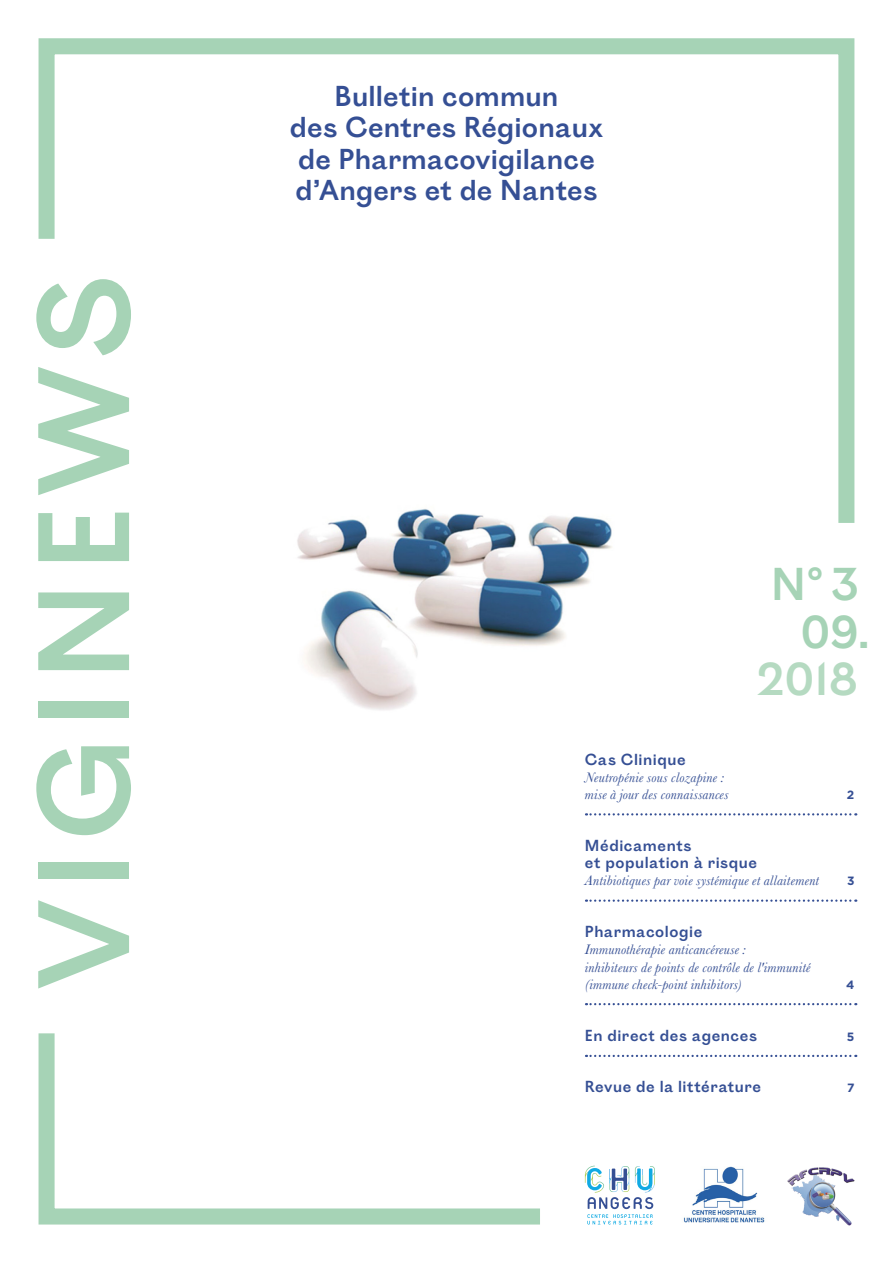
<style>
.page{position:relative;width:893px;height:1263px;background:#fff}
.page>*{position:absolute;margin:0;border:0;box-sizing:border-box;transform-origin:0 0}
.t1{font:121.65px "Ostia Antica";letter-spacing:.09em;color:#a6d3b6}
.t2{font:43.05px/47.8px "Ostia Antica";color:#a6d3b6;text-align:right}
.t3{font:43.05px "Ostia Antica";color:#b5dac1}
.t4{font:27px/31.5px "Ostia Antica";letter-spacing:.005em;color:#354f94;text-align:center}
.t5{font:15px/17.2px "Ostia Antica";letter-spacing:.035em;color:#354f94}
.t6{font:italic 14.25px/17.2px "Baskerville";letter-spacing:.015em;color:#354f94}
.t7{font:700 12px "Gotham";color:#354f94}
</style>
<div class="page">
<img style="left:297px;top:539px;width:315px;height:171px">
<img style="left:787px;top:1167px;width:68px;height:58px">
<svg style="left:585px;top:1166px;width:70px;height:58px"></svg>
<img style="left:683px;top:1166px;width:82px;height:57px">
<svg style="left:38px;top:38px;width:817px;height:501px"></svg>
<svg style="left:38px;top:1033px;width:502px;height:192px"></svg>
<svg style="left:586px;top:813px;width:270px;height:2px"></svg>
<svg style="left:586px;top:899px;width:270px;height:3px"></svg>
<svg style="left:586px;top:1003px;width:270px;height:2px"></svg>
<svg style="left:586px;top:1055px;width:270px;height:2px"></svg>
<h1 class="t1" style="left:16px;top:989px;width:716px;rotate:-90deg">VIGINEWS</h1>
<h3 class="t4" style="left:290px;top:80px;width:315px">Bulletin commun<br>des Centres Régionaux de Pharmacovigilance d’Angers et de Nantes</h3>
<p class="t5" style="left:585px;top:751px;width:102px">Cas Clinique</p>
<p class="t6" style="left:585px;top:768px;width:145px">Neutropénie sous clozapine : mise à jour des connaissances</p>
<h2 class="t2" style="left:771px;top:561px;width:100px">N° 3<br>09.</h2>
<h2 class="t3" style="left:757px;top:655px;width:102px">2018</h2>
<p class="t7" style="left:847px;top:787px;width:9px">2</p>
<p class="t5" style="left:585px;top:837px;width:174px">Médicaments<br>et population à risque</p>
<p class="t6" style="left:585px;top:872px;width:236px">Antibiotiques par voie systémique et allaitement</p>
<p class="t7" style="left:847px;top:873px;width:9px">3</p>
<p class="t5" style="left:585px;top:923px;width:119px">Pharmacologie</p>
<p class="t6" style="left:585px;top:941px;width:227px">Immunothérapie anticancéreuse :<br>inhibiteurs de points de contrôle de l'immunité (immune check-point inhibitors)</p>
<p class="t7" style="left:846px;top:976px;width:10px">4</p>
<p class="t5" style="left:585px;top:1027px;width:174px">En direct des agences</p>
<p class="t7" style="left:847px;top:1028px;width:9px">5</p>
<p class="t5" style="left:585px;top:1078px;width:178px">Revue de la littérature</p>
<p class="t7" style="left:847px;top:1080px;width:9px">7</p>
</div>
